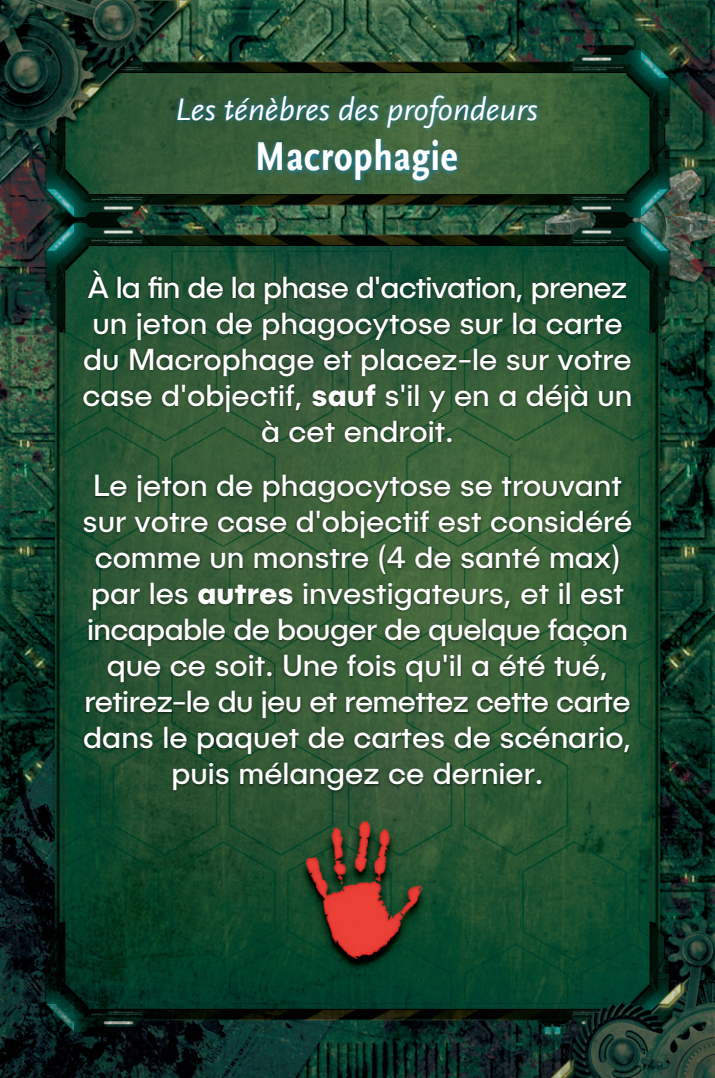
<style>
.page{position:relative;width:715px;height:1078px;background:#fff}
.page>*{position:absolute;margin:0;border:0;box-sizing:border-box;transform-origin:0 0}
.t1{font:700 condensed 42.4px "Scala Sans Offc Pro";letter-spacing:.02em;color:#fff}
.t2{font:italic 32.8px "Scala Sans Offc Pro";color:#fff}
.t3{font:30.8px/36px "Publica Sans";color:#fff;text-align:center}
.s1{font-weight:700}
</style>
<div class="page">
<img style="left:0;top:0;width:714px;height:1077px">
<img style="left:167px;top:85px;width:378px;height:105px">
<img style="left:78px;top:267px;width:559px;height:529px">
<p class="t2" style="left:175px;top:91px;width:364px">Les ténèbres des profondeurs</p>
<h1 class="t1" style="left:254px;top:132px;width:204px">Macrophagie</h1>
<p class="t3" style="left:82px;top:268px;width:551px">À la fin de la phase d'activation, prenez un jeton de phagocytose sur la carte du Macrophage et placez-le sur votre case d'objectif, <span class="s1">sauf</span> s'il y en a déjà un à cet endroit.</p>
<p class="t3" style="left:83px;top:466px;width:551px">Le jeton de phagocytose se trouvant sur votre case d'objectif est considéré comme un monstre (4 de santé max) par les <span class="s1">autres</span> investigateurs, et il est incapable de bouger de quelque façon que ce soit. Une fois qu'il a été tué, retirez-le du jeu et remettez cette carte dans le paquet de cartes de scénario, puis mélangez ce dernier.</p>
</div>
